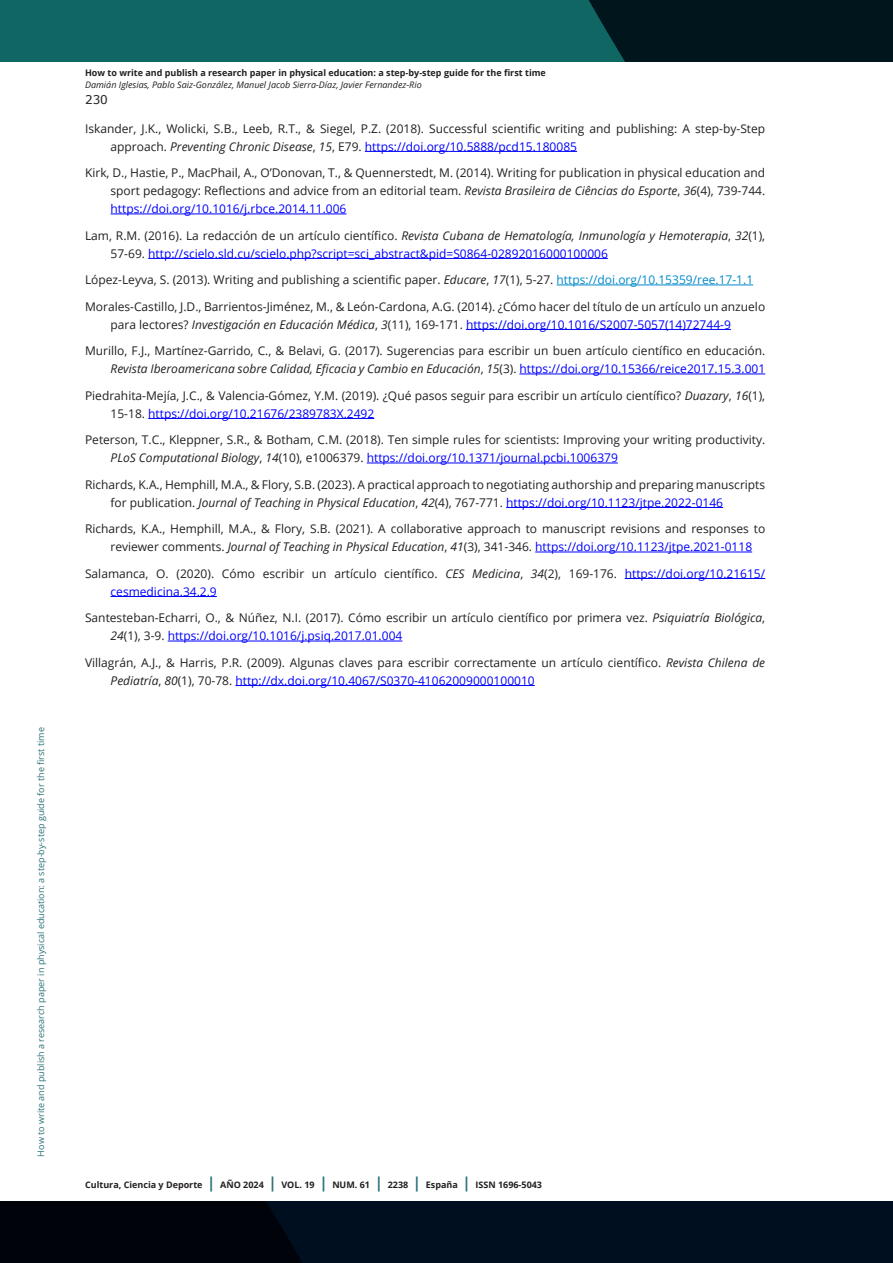
<style>
.page{position:relative;width:893px;height:1263px;background:#fff}
.page>*{position:absolute;margin:0;border:0;box-sizing:border-box;transform-origin:0 0}
.bibliografia{font:12px/18px "Open Sans";color:#231f20}
.bibliografia-2{font:12px/18px "Open Sans";color:#00f}
.t1{font:12px "Verdana";color:#231f20}
.t2{font:700 9px "Open Sans";color:#231f20}
.t3{font:9px "Open Sans";color:#2c727a}
.t4{font:italic 9px "Open Sans";color:#231f20}
.s1{font-style:italic}
.s2{color:#00f}
.s3{color:#231f20}
.s4{font-style:italic;color:#231f20}
.s5{color:#008acb}
.s6{font-size:15px;color:#2c727a}
</style>
<div class="page">
<svg style="left:0;top:1201px;width:893px;height:62px;background:#000b18"></svg>
<div style="left:0;top:0;width:893px;height:62px;background:#106663"></div>
<div style="left:589px;top:0;width:304px;height:62px;background:#00151c"></div>
<hr style="left:365px;top:151px;width:212px;height:1px;background:#00f">
<hr style="left:111px;top:214px;width:235px;height:1px;background:#00f">
<hr style="left:148px;top:258px;width:460px;height:1px;background:#00f">
<hr style="left:557px;top:285px;width:196px;height:1px;background:#008acb">
<hr style="left:466px;top:329px;width:265px;height:1px;background:#00f">
<hr style="left:519px;top:374px;width:246px;height:1px;background:#00f">
<hr style="left:148px;top:418px;width:226px;height:1px;background:#00f">
<hr style="left:367px;top:463px;width:251px;height:1px;background:#00f">
<hr style="left:506px;top:507px;width:217px;height:1px;background:#00f">
<hr style="left:535px;top:552px;width:217px;height:1px;background:#00f">
<hr style="left:625px;top:578px;width:140px;height:1px;background:#00f">
<hr style="left:111px;top:596px;width:106px;height:1px;background:#00f">
<hr style="left:168px;top:641px;width:234px;height:1px;background:#00f">
<hr style="left:235px;top:685px;width:300px;height:1px;background:#00f">
<p class="t3" style="left:35px;top:1156px;width:431px;rotate:-90deg">How to write and publish a research paper in physical education: a step-by-step guide for the first time</p>
<p class="t2" style="left:85px;top:67px;width:462px">How to write and publish a research paper in physical education: a step-by-step guide for the first time</p>
<p class="t4" style="left:85px;top:79px;width:338px">Damián Iglesias, Pablo Saiz-González, Manuel Jacob Sierra-Díaz, Javier Fernandez-Rio</p>
<p class="t1" style="left:85px;top:91px;width:24px">230</p>
<p class="bibliografia" style="left:111px;top:119px;width:656px;text-indent:-26px">Iskander, J.K., Wolicki, S.B., Leeb, R.T., &amp; Siegel, P.Z. (2018). Successful scientific writing and publishing: A step-by-Step approach. <span class="s1">Preventing Chronic Disease</span>, <span class="s1">15</span>, E79. <span class="s2">https://doi.org/10.5888/pcd15.180085</span></p>
<p class="bibliografia" style="left:111px;top:163px;width:656px;text-align:justify;text-indent:-26px">Kirk, D., Hastie, P., MacPhail, A., O’Donovan, T., &amp; Quennerstedt, M. (2014). Writing for publication in physical education and sport pedagogy: Reflections and advice from an editorial team. <span class="s1">Revista Brasileira de Ciências do Esporte</span>, <span class="s1">36</span>(4), 739-744. <span class="s2">https://doi.org/10.1016/j.rbce.2014.11.006</span></p>
<p class="bibliografia-2" style="left:111px;top:226px;width:656px;text-indent:-26px"><span class="s3">Lam, R.M. (2016). La redacción de un artículo científico.</span> <span class="s4">Revista Cubana de Hematología, Inmunología y Hemoterapia</span><span class="s3">,</span> <span class="s4">32</span><span class="s3">(1),<br>57-69.</span> http://scielo.sld.cu/scielo.php?script=sci_abstract&amp;pid=S0864-02892016000100006</p>
<p class="bibliografia" style="left:85px;top:270px;width:670px">López-Leyva, S. (2013). Writing and publishing a scientific paper. <span class="s1">Educare</span>, <span class="s1">17</span>(1), 5-27. <span class="s5">https://doi.org/10.15359/ree.17-1.1</span></p>
<p class="bibliografia" style="left:111px;top:297px;width:656px;text-indent:-26px">Morales-Castillo, J.D., Barrientos-Jiménez, M., &amp; León-Cardona, A.G. (2014). ¿Cómo hacer del título de un artículo un anzuelo para lectores? <span class="s1">Investigación en Educación Médica</span>, <span class="s1">3</span>(11), 169-171. <span class="s2">https://doi.org/10.1016/S2007-5057(14)72744-9</span></p>
<p class="bibliografia" style="left:85px;top:341px;width:682px;text-align:right">Murillo, F.J., Martínez-Garrido, C., &amp; Belavi, G. (2017). Sugerencias para escribir un buen artículo científico en educación.<br><span class="s1">Revista Iberoamericana sobre Calidad, Eficacia y Cambio en Educación</span>, <span class="s1">15</span>(3). <span class="s2">https://doi.org/10.15366/reice2017.15.3.001</span></p>
<p class="bibliografia" style="left:111px;top:386px;width:656px;text-indent:-26px">Piedrahita-Mejía, J.C., &amp; Valencia-Gómez, Y.M. (2019). ¿Qué pasos seguir para escribir un artículo científico? <span class="s1">Duazary</span>, <span class="s1">16</span>(1),<br>15-18. <span class="s2">https://doi.org/10.21676/2389783X.2492</span></p>
<p class="bibliografia" style="left:111px;top:430px;width:656px;text-indent:-26px">Peterson, T.C., Kleppner, S.R., &amp; Botham, C.M. (2018). Ten simple rules for scientists: Improving your writing productivity.<br><span class="s1">PLoS Computational Biology</span>, <span class="s1">14</span>(10), e1006379. <span class="s2">https://doi.org/10.1371/journal.pcbi.1006379</span></p>
<p class="bibliografia" style="left:111px;top:475px;width:656px;text-indent:-26px">Richards, K.A., Hemphill, M.A., &amp; Flory, S.B. (2023). A practical approach to negotiating authorship and preparing manuscripts for publication. <span class="s1">Journal of Teaching in Physical Education</span>, <span class="s1">42</span>(4), 767-771. <span class="s2">https://doi.org/10.1123/jtpe.2022-0146</span></p>
<p class="bibliografia" style="left:111px;top:519px;width:656px;text-indent:-26px">Richards, K.A., Hemphill, M.A., &amp; Flory, S.B. (2021). A collaborative approach to manuscript revisions and responses to reviewer comments. <span class="s1">Journal of Teaching in Physical Education</span>, <span class="s1">41</span>(3), 341-346. <span class="s2">https://doi.org/10.1123/jtpe.2021-0118</span></p>
<p class="bibliografia" style="left:111px;top:564px;width:656px;text-indent:-26px">Salamanca, O. (2020). Cómo escribir un artículo científico. <span class="s1">CES Medicina</span>, <span class="s1">34</span>(2), 169-176. <span class="s2">https://doi.org/10.21615/ cesmedicina.34.2.9</span></p>
<p class="bibliografia" style="left:111px;top:608px;width:656px;text-indent:-26px">Santesteban-Echarri, O., &amp; Núñez, N.I. (2017). Cómo escribir un artículo científico por primera vez. <span class="s1">Psiquiatría Biológica</span>,<br><span class="s1">24</span>(1), 3-9. <span class="s2">https://doi.org/10.1016/j.psiq.2017.01.004</span></p>
<p class="bibliografia" style="left:111px;top:653px;width:656px;text-indent:-26px">Villagrán, A.J., &amp; Harris, P.R. (2009). Algunas claves para escribir correctamente un artículo científico. <span class="s1">Revista Chilena de<br>Pediatría</span>, <span class="s1">80</span>(1), 70-78. <span class="s2">http://dx.doi.org/10.4067/S0370-41062009000100010</span></p>
<p class="t2" style="left:85px;top:1179px;width:458px">Cultura, Ciencia y Deporte <span class="s6">|</span> AÑO 2024 <span class="s6">|</span> VOL. 19 <span class="s6">|</span> NUM. 61 <span class="s6">|</span> 2238 <span class="s6">|</span> España <span class="s6">|</span> ISSN 1696-5043</p>
</div>
